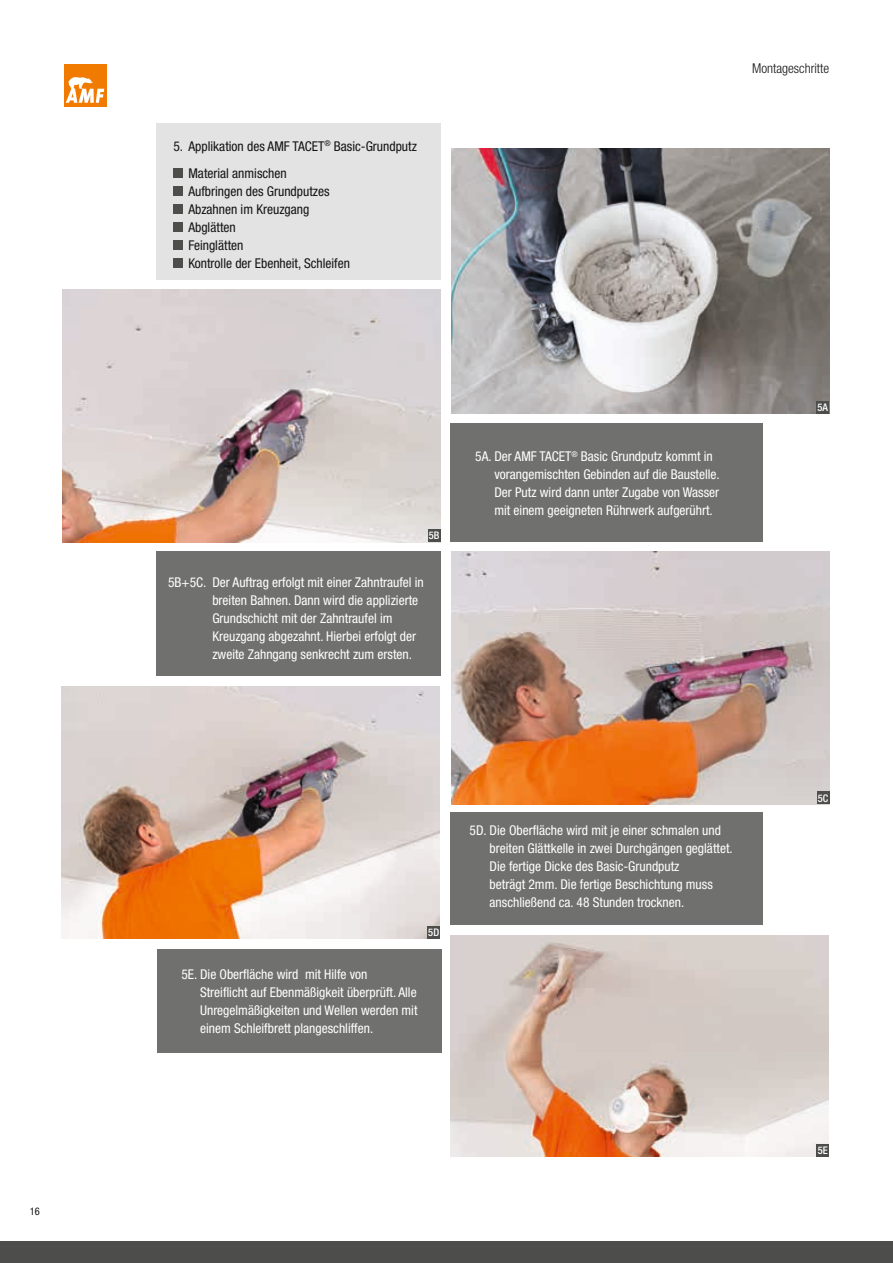
<style>
.page{position:relative;width:893px;height:1263px;background:#fff}
.page>*{position:absolute;margin:0;border:0;box-sizing:border-box;transform-origin:0 0}
.t1{font:condensed 13.5px/18px "Helvetica Neue LT Pro";color:#fff}
.t2{font:condensed 13.5px/18px "Helvetica Neue LT Pro";color:#131413}
.t3{font:300 condensed 13.5px "Helvetica Neue LT Pro";color:#131413}
.t4{font:500 condensed 10.5px "Helvetica Neue LT Pro";color:#fff}
.t5{font:condensed 10.5px "Helvetica Neue LT Pro";color:#131413}
</style>
<div class="page">
<img style="left:63px;top:290px;width:378px;height:252px">
<div style="left:156px;top:123px;width:285px;height:157px;background:#e3e3e3"></div>
<div style="left:451px;top:423px;width:312px;height:119px;background:#70706f"></div>
<div style="left:156px;top:552px;width:285px;height:124px;background:#70706f"></div>
<img style="left:451px;top:149px;width:378px;height:264px">
<div style="left:173px;top:168px;width:10px;height:10px;background:#4d4d4c"></div>
<div style="left:173px;top:186px;width:10px;height:10px;background:#4d4d4c"></div>
<div style="left:173px;top:204px;width:10px;height:10px;background:#4d4d4c"></div>
<div style="left:173px;top:222px;width:10px;height:10px;background:#4d4d4c"></div>
<div style="left:173px;top:240px;width:10px;height:10px;background:#4d4d4c"></div>
<div style="left:173px;top:258px;width:10px;height:10px;background:#4d4d4c"></div>
<div style="left:428px;top:529px;width:13px;height:13px;background:#4d4d4c"></div>
<img style="left:451px;top:552px;width:378px;height:252px">
<div style="left:816px;top:791px;width:13px;height:13px;background:#4d4d4c"></div>
<div style="left:816px;top:401px;width:13px;height:12px;background:#4d4d4c"></div>
<img style="left:62px;top:687px;width:378px;height:252px">
<div style="left:427px;top:926px;width:13px;height:13px;background:#4d4d4c"></div>
<img style="left:451px;top:935px;width:378px;height:222px">
<div style="left:816px;top:1144px;width:13px;height:13px;background:#4d4d4c"></div>
<div style="left:157px;top:949px;width:284px;height:104px;background:#70706f"></div>
<div style="left:451px;top:813px;width:312px;height:112px;background:#70706f"></div>
<div style="left:0;top:1242px;width:893px;height:21px;background:#4d4d4c"></div>
<div style="left:64px;top:64px;width:42px;height:42px;background:#f17a00"></div>
<svg style="left:66px;top:77px;width:38px;height:26px"></svg>
<p class="t5" style="left:30px;top:1205px;width:12px">16</p>
<p class="t2" style="left:188px;top:132px;width:230px;line-height:27px;text-indent:-15px">5. Applikation des AMF TACET<sup>®</sup> Basic-Grundputz<br>Material anmischen</p>
<p class="t2" style="left:188px;top:182px;width:163px">Aufbringen des Grundputzes<br>Abzahnen im Kreuzgang<br>Abglätten<br>Feinglätten<br>Kontrolle der Ebenheit, Schleifen</p>
<p class="t3" style="left:752px;top:61px;width:79px">Montageschritte</p>
<p class="t4" style="left:429px;top:529px;width:12px">5B</p>
<p class="t1" style="left:212px;top:573px;width:213px;text-indent:-44px">5B+5C. Der Auftrag erfolgt mit einer Zahntraufel in breiten Bahnen. Dann wird die applizierte Grundschicht mit der Zahntraufel im Kreuzgang abgezahnt. Hierbei erfolgt der zweite Zahngang senkrecht zum ersten.</p>
<p class="t1" style="left:494px;top:447px;width:227px;text-indent:-19px">5A. Der AMF TACET<sup>®</sup> Basic Grundputz kommt in vorangemischten Gebinden auf die Baustelle.<br>Der Putz wird dann unter Zugabe von Wasser mit einem geeigneten Rührwerk aufgerührt.</p>
<p class="t4" style="left:428px;top:926px;width:12px">5D</p>
<p class="t1" style="left:200px;top:965px;width:219px;text-indent:-19px">5E. Die Oberfläche wird mit Hilfe von Streiflicht auf Ebenmäßigkeit überprüft. Alle Unregelmäßigkeiten und Wellen werden mit einem Schleifbrett plangeschliffen.</p>
<p class="t1" style="left:490px;top:821px;width:245px;text-indent:-20px">5D. Die Oberfläche wird mit je einer schmalen und breiten Glättkelle in zwei Durchgängen geglättet.<br>Die fertige Dicke des Basic-Grundputz<br>beträgt 2mm. Die fertige Beschichtung muss anschließend ca. 48 Stunden trocknen.</p>
<p class="t4" style="left:817px;top:401px;width:12px">5A</p>
<p class="t4" style="left:818px;top:791px;width:12px">5C</p>
<p class="t4" style="left:818px;top:1144px;width:12px">5E</p>
</div>
